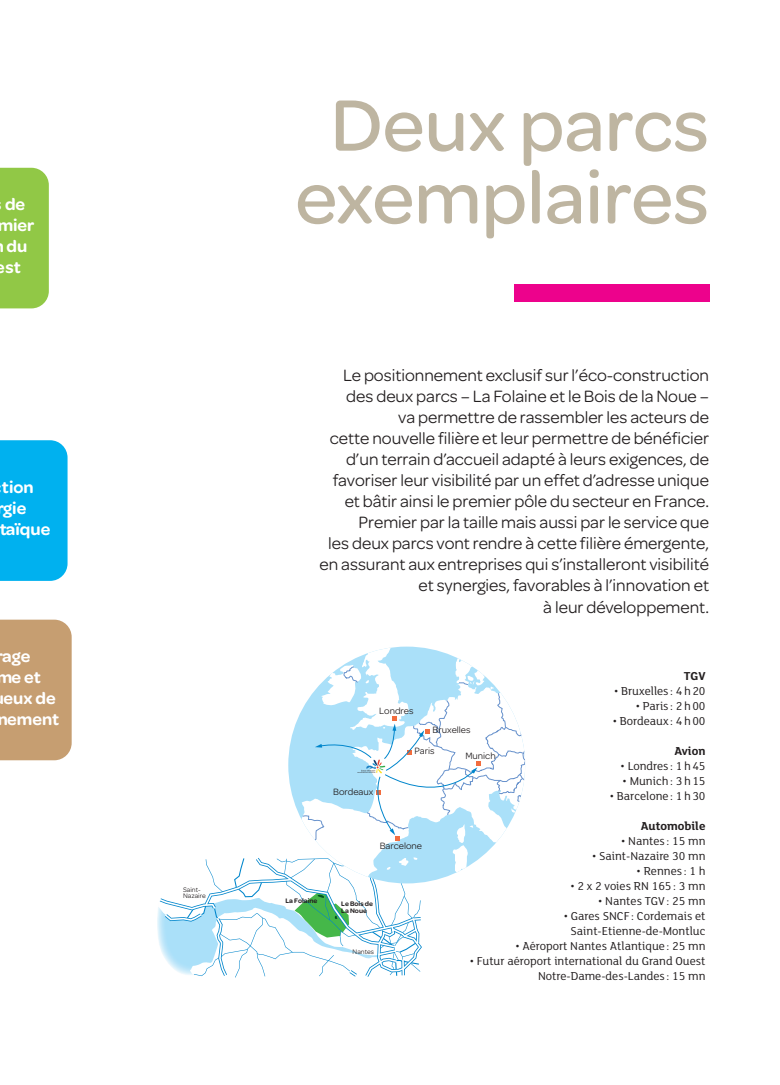
<style>
.page{position:relative;width:780px;height:1085px;background:#fff}
.page>*{position:absolute;margin:0;border:0;box-sizing:border-box;transform-origin:0 0}
.t1{font:500 77.5px/72.5px "Omnes";color:#beb5a1;text-align:center}
.t2{font:17.5px/21px "Omnes";color:#231f20;text-align:right}
.t3{font:600 17.5px/21px "Omnes";color:#fff}
.t4{font:12.5px/15px "FS Lola";color:#231f20;text-align:center}
.t5{font:700 12.5px "FS Lola";color:#231f20}
.t6{font:9.75px "Omnes";color:#231f20}
.t7{font:600 7px/6.8px "Omnes";color:#231f20}
.t8{font:7px/6.5px "Omnes";color:#231f20}
</style>
<div class="page">
<div style="left:514px;top:283px;width:195px;height:18px;background:#ed028c"></div>
<svg style="left:158px;top:646px;width:367px;height:331px"></svg>
<div style="left:0;top:440px;width:68px;height:141px;background:#00b1ef"></div>
<div style="left:0;top:168px;width:49px;height:141px;background:#91c846"></div>
<div style="left:0;top:619px;width:72px;height:142px;background:#c69e71"></div>
<p class="t3" style="left:5px;top:194px;width:22px">de</p>
<p class="t3" style="left:-3px;top:215px;width:38px">mier</p>
<p class="t3" style="left:7px;top:236px;width:22px">du</p>
<p class="t3" style="left:-4px;top:257px;width:26px">est</p>
<p class="t3" style="left:-4px;top:476px;width:56px;text-indent:6px">tion rgie taïque</p>
<p class="t3" style="left:2px;top:645px;width:30px">age</p>
<p class="t3" style="left:-4px;top:666px;width:46px">me et</p>
<p class="t3" style="left:4px;top:687px;width:53px">eux de</p>
<p class="t3" style="left:-3px;top:708px;width:63px">nement</p>
<p class="t8" style="left:183px;top:886px;width:24px">Saint-<br>Nazaire</p>
<h1 class="t1" style="left:295px;top:88px;width:415px">Deux parcs exemplaires</h1>
<p class="t2" style="left:319px;top:365px;width:391px">Le positionnement exclusif sur l’éco-construction des deux parcs – La Folaine et le Bois de la Noue –<br>va permettre de rassembler les acteurs de<br>cette nouvelle filière et leur permettre de bénéficier d’un terrain d’accueil adapté à leurs exigences, de favoriser leur visibilité par un effet d’adresse unique et bâtir ainsi le premier pôle du secteur en France.<br>Premier par la taille mais aussi par le service que<br>les deux parcs vont rendre à cette filière émergente, en assurant aux entreprises qui s’installeront visibilité et synergies, favorables à l’innovation et<br>à leur développement.</p>
<p class="t7" style="left:285px;top:897px;width:34px">La Folaine</p>
<p class="t5" style="left:683px;top:672px;width:23px">TGV</p>
<p class="t4" style="left:614px;top:684px;width:93px">• Bruxelles : 4h20</p>
<p class="t4" style="left:635px;top:699px;width:71px">• Paris: 2h00</p>
<p class="t4" style="left:612px;top:714px;width:94px">• Bordeaux : 4h00</p>
<p class="t5" style="left:674px;top:747px;width:32px">Avion</p>
<p class="t4" style="left:620px;top:759px;width:86px">• Londres : 1h45</p>
<p class="t4" style="left:622px;top:774px;width:84px">• Munich: 3h15</p>
<p class="t4" style="left:610px;top:789px;width:97px">• Barcelone : 1h30</p>
<p class="t5" style="left:640px;top:822px;width:66px">Automobile</p>
<p class="t4" style="left:621px;top:834px;width:86px">• Nantes : 15 mn</p>
<p class="t4" style="left:592px;top:849px;width:115px">• Saint-Nazaire 30 mn</p>
<p class="t4" style="left:636px;top:864px;width:70px">• Rennes : 1 h</p>
<p class="t4" style="left:570px;top:879px;width:137px">•2x2voiesRN165:3mn</p>
<p class="t4" style="left:598px;top:894px;width:109px">• Nantes TGV: 25 mn</p>
<p class="t4" style="left:564px;top:909px;width:143px">• Gares SNCF : Cordemais et<br>Saint-Etienne-de-Montluc</p>
<p class="t4" style="left:515px;top:939px;width:191px">• Aéroport Nantes Atlantique : 25 mn</p>
<p class="t4" style="left:470px;top:954px;width:237px;text-align:right">• Futur aéroport international du Grand Ouest<br>Notre-Dame-des-Landes : 15 mn</p>
<p class="t6" style="left:379px;top:704px;width:36px">Londres</p>
<p class="t6" style="left:432px;top:724px;width:39px">Bruxelles</p>
<p class="t6" style="left:414px;top:745px;width:22px">Paris</p>
<p class="t6" style="left:465px;top:750px;width:32px">Munich</p>
<p class="t6" style="left:333px;top:786px;width:42px">Bordeaux</p>
<p class="t6" style="left:379px;top:840px;width:44px">Barcelone</p>
<p class="t7" style="left:341px;top:900px;width:33px">Le Bois de<br>La Noue</p>
<p class="t8" style="left:352px;top:948px;width:23px">Nantes</p>
</div>
